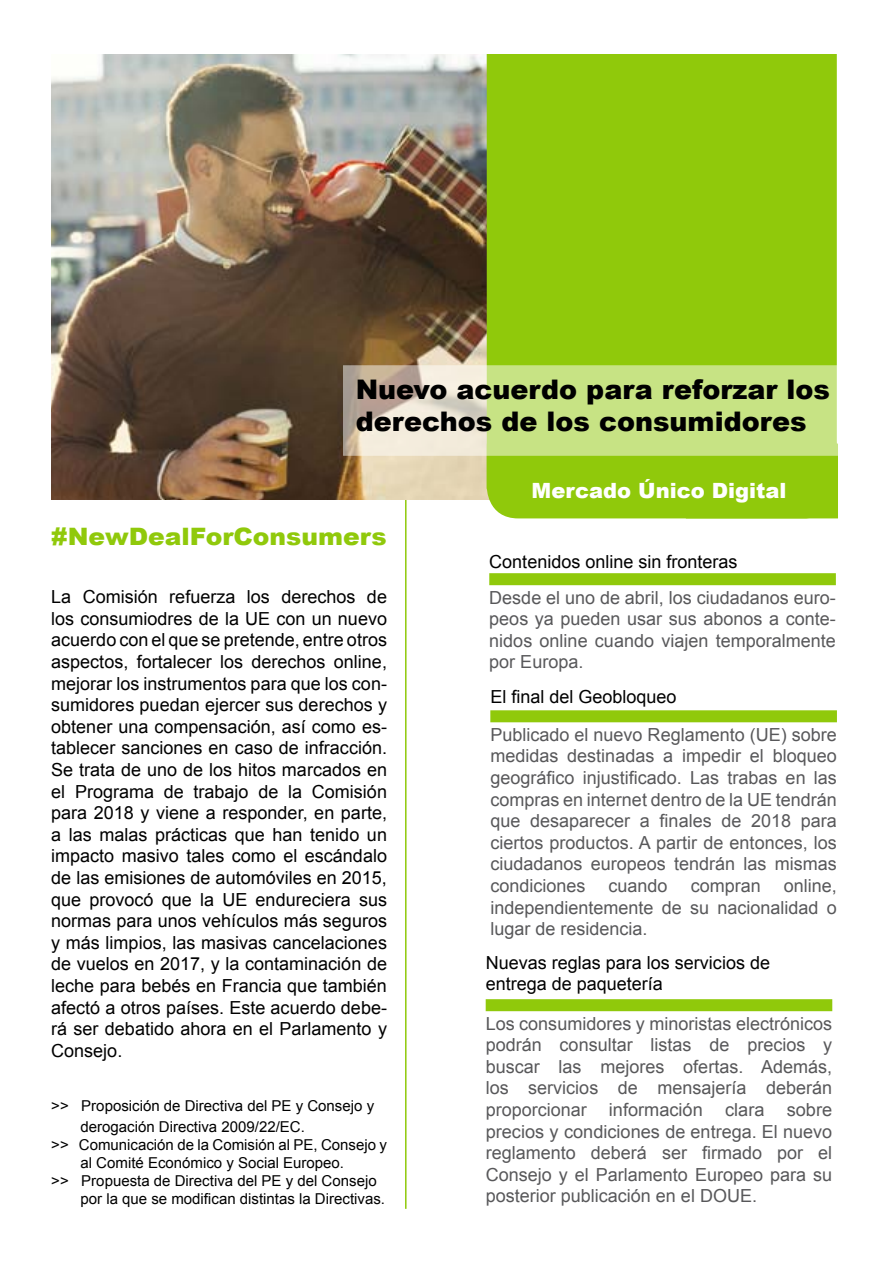
<style>
.page{position:relative;width:891px;height:1263px;background:#fff}
.page>*{position:absolute;margin:0;border:0;box-sizing:border-box;transform-origin:0 0}
.t1{font:900 27px/32.4px "Arial";color:#000}
.t2{font:900 24px "Arial";color:#90c90b;scale:1.04 1}
.t3{font:900 21px "Arial";color:#fff}
.t4{font:18px/21.6px "Arial";color:#000;text-align:justify}
.t5{font:18px/21.6px "Arial";color:#58585a;text-align:justify}
.t6{font:15px/21.6px "Arial";color:#000}
</style>
<div class="page">
<hr style="left:405px;top:496px;width:1px;height:713px;background:#90c90b">
<img style="left:51px;top:54px;width:439px;height:446px">
<div style="left:485px;top:999px;width:346px;height:12px;background:#90c90b"></div>
<div style="left:489px;top:573px;width:346px;height:12px;background:#90c90b"></div>
<div style="left:490px;top:710px;width:346px;height:12px;background:#90c90b"></div>
<div style="left:486px;top:54px;width:350px;height:435px;background:#90c90b;border:2px solid #90c90b"></div>
<div style="left:487px;top:417px;width:348px;height:101px;background:#90c90b;border-radius:31px"></div>
<div style="left:685px;top:444px;width:152px;height:74px;background:#90c90b"></div>
<svg style="left:343px;top:365px;width:494px;height:91px;background:#cddd95"></svg>
<h1 class="t1" style="left:355px;top:372px;width:475px">Nuevo acuerdo para reforzar los derechos de los consumidores</h1>
<h2 class="t2" style="left:51px;top:519px;width:324px">#NewDealForConsumers</h2>
<p class="t4" style="left:51px;top:586px;width:337px">La Comisión refuerza los derechos de los consumiodres de la UE con un nuevo acuerdo con el que se pretende, entre otros aspectos, fortalecer los derechos online, mejorar los instrumentos para que los con&shy;sumidores puedan ejercer sus derechos y obtener una compensación, así como es&shy;tablecer sanciones en caso de infracción.<br>Se trata de uno de los hitos marcados en el Programa de trabajo de la Comisión para 2018 y viene a responder, en parte, a las malas prácticas que han tenido un impacto masivo tales como el escándalo de las emisiones de automóviles en 2015, que provocó que la UE endureciera sus normas para unos vehículos más seguros y más limpios, las masivas cancelaciones de vuelos en 2017, y la contaminación de leche para bebés en Francia que también afectó a otros países. Este acuerdo debe&shy;rá ser debatido ahora en el Parlamento y Consejo.</p>
<p class="t6" style="left:80px;top:1095px;width:295px;text-indent:-29px">&gt;&gt; Proposición de Directiva del PE y Consejo y derogación Directiva 2009/22/EC.</p>
<p class="t6" style="left:51px;top:1134px;width:337px">&gt;&gt; Comunicación de la Comisión al PE, Consejo y</p>
<p class="t6" style="left:80px;top:1152px;width:265px">al Comité Económico y Social Europeo.</p>
<p class="t6" style="left:51px;top:1170px;width:327px">&gt;&gt; Propuesta de Directiva del PE y del Consejo</p>
<p class="t6" style="left:80px;top:1188px;width:306px">por la que se modifican distintas la Directivas.</p>
<p class="t3" style="left:531px;top:475px;width:256px">Mercado Único Digital</p>
<p class="t4" style="left:489px;top:551px;width:250px">Contenidos online sin fronteras</p>
<p class="t5" style="left:489px;top:586px;width:348px">Desde el uno de abril, los ciudadanos euro&shy;peos ya pueden usar sus abonos a conte&shy;nidos online cuando viajen temporalmente por Europa.</p>
<p class="t4" style="left:490px;top:686px;width:188px">El final del Geobloqueo</p>
<p class="t5" style="left:490px;top:723px;width:348px">Publicado el nuevo Reglamento (UE) sobre medidas destinadas a impedir el bloqueo geográfico injustificado. Las trabas en las compras en internet dentro de la UE tendrán que desaparecer a finales de 2018 para ciertos productos. A partir de entonces, los ciudadanos europeos tendrán las mismas condiciones</p>
<p class="t5" style="left:490px;top:875px;width:348px;text-indent:293px">online, independientemente de su nacionalidad o lugar de residencia.</p>
<p class="t5" style="left:608px;top:875px;width:61px">cuando</p>
<p class="t5" style="left:690px;top:875px;width:72px">compran</p>
<p class="t4" style="left:485px;top:951px;width:286px">Nuevas reglas para los servicios de entrega de paquetería</p>
<p class="t5" style="left:485px;top:1012px;width:348px">Los consumidores y minoristas electrónicos podrán consultar listas de precios y buscar las mejores ofertas. Además, los servicios de mensajería deberán proporcionar información clara sobre precios y condiciones de entrega. El nuevo reglamento deberá ser firmado por el Consejo y el Parlamento Europeo para su posterior publicación en el DOUE.</p>
</div>
